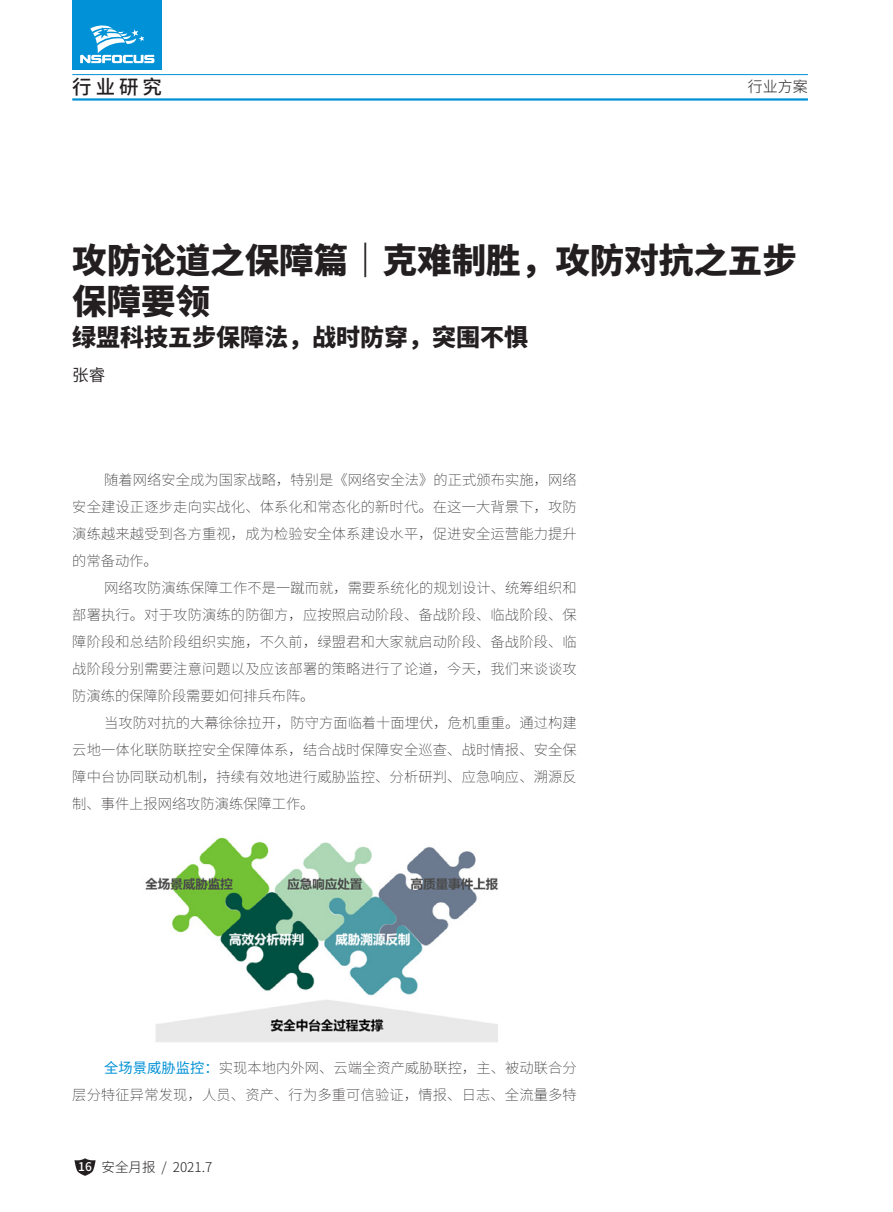
<style>
.page{position:relative;width:893px;height:1212px;background:#fff}
.page>*{position:absolute;margin:0;border:0;box-sizing:border-box;transform-origin:0 0}
._1-标题{font:900 34.5px/41.4px "Noto Sans Hans";color:#231f20}
._1-副标题{font:900 24px "Noto Sans Hans";color:#231f20}
.t1{font:500 19.5px "Noto Sans Hans";color:#231f20}
._2-人名{font:600 16.5px "Noto Sans Hans";color:#231f20}
.t2{font:300 15px "Noto Sans Hans";color:#231f20}
._3-正文{font:100 14.25px/27px "Noto Sans Hans";letter-spacing:.01em;color:#231f20;text-align:justify}
.t3{font:300 13.5px "Noto Sans Hans";color:#231f20}
.s1{font-weight:400;color:#0091d6}
.s2{font-weight:500;font-size:12px;color:#fff}
</style>
<div class="page">
<svg style="left:74px;top:1158px;width:22px;height:18px"></svg>
<hr style="left:72px;top:74px;width:736px;height:1px;background:#0091d6">
<hr style="left:72px;top:98px;width:736px;height:3px;background:#0091d6">
<div style="left:72px;top:0;width:90px;height:70px;background:#0091d6"></div>
<svg style="left:80px;top:25px;width:74px;height:38px"></svg>
<img style="left:145px;top:837px;width:353px;height:205px">
<h3 class="t1" style="left:72px;top:76px;width:91px">行业研究</h3>
<p class="t2" style="left:748px;top:78px;width:62px">行业方案</p>
<p class="_1-标题" style="left:72px;top:240px;width:726px">攻防论道之保障篇｜克难制胜，攻防对抗之五步保障要领</p>
<p class="_1-副标题" style="left:72px;top:324px;width:458px">绿盟科技五步保障法，战时防穿，突围不惧</p>
<p class="_2-人名" style="left:72px;top:366px;width:34px">张睿</p>
<p class="_3-正文" style="left:72px;top:466px;width:506px;text-indent:32px">随着网络安全成为国家战略，特别是《网络安全法》的正式颁布实施，网络安全建设正逐步走向实战化、体系化和常态化的新时代。在这一大背景下，攻防演练越来越受到各方重视，成为检验安全体系建设水平，促进安全运营能力提升的常备动作。</p>
<p class="_3-正文" style="left:72px;top:574px;width:506px;text-indent:32px">网络攻防演练保障工作不是一蹴而就，需要系统化的规划设计、统筹组织和部署执行。对于攻防演练的防御方，应按照启动阶段、备战阶段、临战阶段、保障阶段和总结阶段组织实施，不久前，绿盟君和大家就启动阶段、备战阶段、临战阶段分别需要注意问题以及应该部署的策略进行了论道，今天，我们来谈谈攻防演练的保障阶段需要如何排兵布阵。</p>
<p class="_3-正文" style="left:72px;top:709px;width:506px;text-indent:32px">当攻防对抗的大幕徐徐拉开，防守方面临着十面埋伏，危机重重。通过构建云地一体化联防联控安全保障体系，结合战时保障安全巡查、战时情报、安全保障中台协同联动机制，持续有效地进行威胁监控、分析研判、应急响应、溯源反制、事件上报网络攻防演练保障工作。</p>
<p class="_3-正文" style="left:72px;top:1054px;width:506px;text-align:right"><span class="s1">全场景威胁监控：</span>实现本地内外网、云端全资产威胁联控，主、被动联合分<br>层分特征异常发现，人员、资产、行为多重可信验证，情报、日志、全流量多特</p>
<p class="t3" style="left:78px;top:1160px;width:136px"><span class="s2">16</span> 安全月报 / 2021.7</p>
</div>
